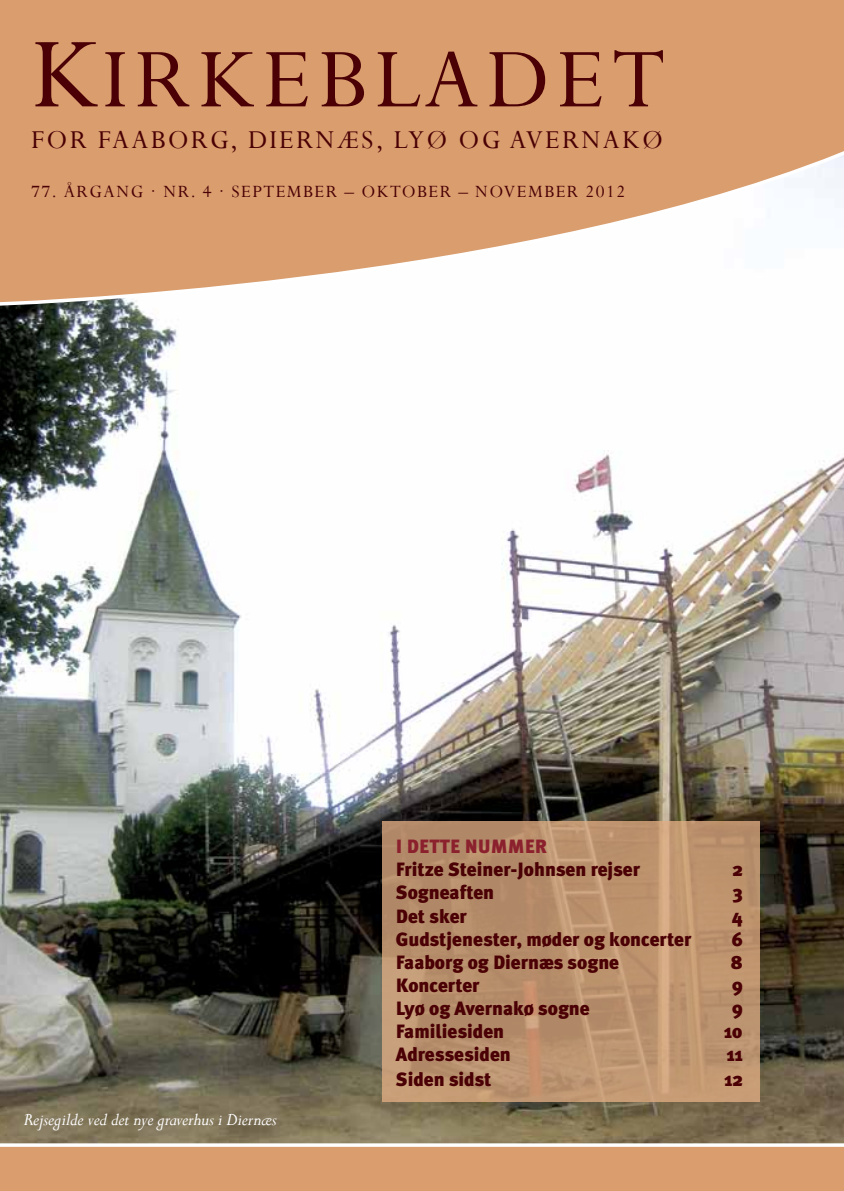
<style>
.page{position:relative;width:844px;height:1191px;background:#fff}
.page>*{position:absolute;margin:0;border:0;box-sizing:border-box;transform-origin:0 0}
.t1{font:94.5px "Perpetua";letter-spacing:.075em;color:#4a0004}
.t2{font:28.88px "Perpetua";letter-spacing:.075em;color:#4a0004}
.t3{font:900 19.25px "Meta Plus";color:#4a0004}
.t4{font:19.25px "Perpetua";letter-spacing:.075em;color:#4a0004}
.t5{font:italic 19.25px "Perpetua";letter-spacing:-.01em;color:#fff}
.t6{font:900 19.25px "Meta Plus";color:#8c212e}
.s1{font-size:112px}
</style>
<div class="page">
<img style="left:0;top:308px;width:843px;height:835px">
<svg style="left:0;top:0;width:843px;height:308px"></svg>
<svg style="left:0;top:1143px;width:843px;height:48px;background:#dba378"></svg>
<svg style="left:382px;top:821px;width:377px;height:281px;background:#bb926e"></svg>
<h1 class="t1" style="left:31px;top:20px;width:635px"><span class="s1">K</span>IRKEBLADET</h1>
<h2 class="t2" style="left:31px;top:122px;width:85px">for Faab</h2>
<h2 class="t2" style="left:168px;top:122px;width:497px">org, Diernæs, Lyø og Avernakø</h2>
<p class="t4" style="left:31px;top:179px;width:459px">77. ÅRGANG · NR. 4 · SEPTEMBER – OKTOBER – NOV</p>
<p class="t4" style="left:516px;top:179px;width:110px">EMBER 2012</p>
<p class="t5" style="left:24px;top:1107px;width:254px">Rejsegilde ved det nye graverhus i Diernæs</p>
<p class="t6" style="left:396px;top:835px;width:153px">I DETTE NUMMER</p>
<p class="t3" style="left:396px;top:858px;width:245px">Fritze Steiner-Johnsen rejser</p>
<p class="t3" style="left:732px;top:858px;width:12px">2</p>
<p class="t3" style="left:396px;top:881px;width:100px">Sogneaften</p>
<p class="t3" style="left:732px;top:881px;width:11px">3</p>
<p class="t3" style="left:396px;top:904px;width:72px">Det sker</p>
<p class="t3" style="left:731px;top:904px;width:12px">4</p>
<p class="t3" style="left:396px;top:927px;width:297px">Gudstjenester, møder og koncerter</p>
<p class="t3" style="left:731px;top:927px;width:12px">6</p>
<p class="t3" style="left:396px;top:950px;width:225px">Faaborg og Diernæs sogne</p>
<p class="t3" style="left:730px;top:950px;width:13px">8</p>
<p class="t3" style="left:396px;top:974px;width:85px">Koncerter</p>
<p class="t3" style="left:731px;top:974px;width:12px">9</p>
<p class="t3" style="left:396px;top:997px;width:195px">Lyø og Avernakø sogne</p>
<p class="t3" style="left:731px;top:997px;width:12px">9</p>
<p class="t3" style="left:396px;top:1020px;width:110px">Familiesiden</p>
<p class="t3" style="left:723px;top:1020px;width:20px">10</p>
<p class="t3" style="left:396px;top:1043px;width:116px">Adressesiden</p>
<p class="t3" style="left:726px;top:1043px;width:17px">11</p>
<p class="t3" style="left:396px;top:1068px;width:97px">Siden sidst</p>
<p class="t3" style="left:724px;top:1068px;width:20px">12</p>
</div>
